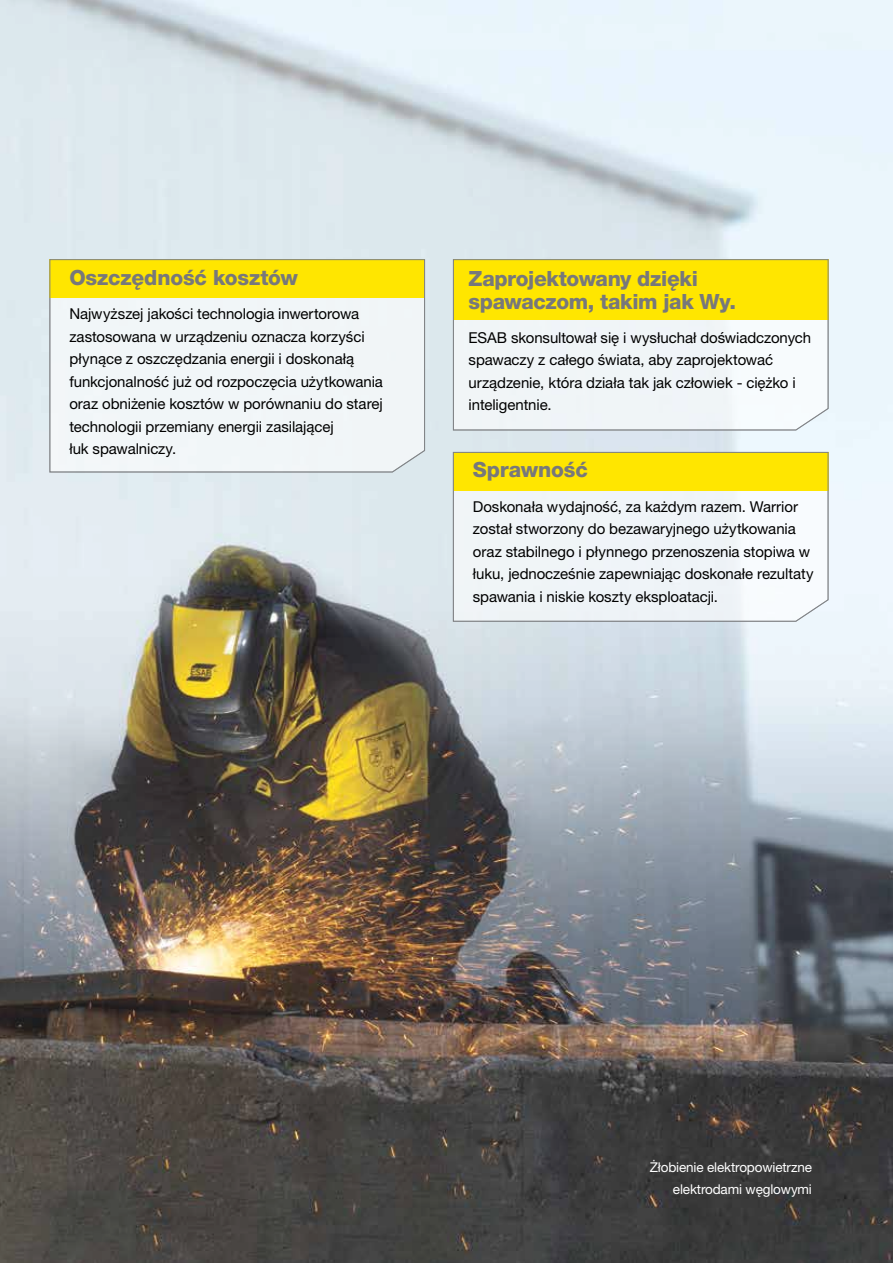
<style>
.page{position:relative;width:893px;height:1263px;background:#fff}
.page>*{position:absolute;margin:0;border:0;box-sizing:border-box;transform-origin:0 0}
.t1{font:800 21px/22.5px "Helvetica Neue LT Pro";letter-spacing:-.015em;color:#77787b}
.t2{font:15px/22.5px "Helvetica Neue LT Pro";letter-spacing:-.005em;color:#000}
.t3{font:13.5px/22.5px "Helvetica Neue LT Pro";letter-spacing:-.01em;color:#fff;text-align:right}
</style>
<div class="page">
<img style="left:0;top:0;width:893px;height:1263px">
<svg style="left:49px;top:259px;width:376px;height:214px"></svg>
<svg style="left:453px;top:259px;width:376px;height:172px"></svg>
<svg style="left:453px;top:452px;width:376px;height:170px"></svg>
<h1 class="t1" style="left:69px;top:266px;width:230px">Oszczędność kosztów</h1>
<p class="t2" style="left:69px;top:302px;width:315px">Najwyższej jakości technologia inwertorowa zastosowana w urządzeniu oznacza korzyści płynące z oszczędzania energii i doskonałą funkcjonalność już od rozpoczęcia użytkowania oraz obniżenie kosztów w porównaniu do starej technologii przemiany energii zasilającej<br>łuk spawalniczy.</p>
<h1 class="t1" style="left:469px;top:267px;width:269px">Zaprojektowany dzięki spawaczom, takim jak Wy.</h1>
<p class="t2" style="left:469px;top:326px;width:344px">ESAB skonsultował się i wysłuchał doświadczonych spawaczy z całego świata, aby zaprojektować urządzenie, która działa tak jak człowiek - ciężko i inteligentnie.</p>
<h1 class="t1" style="left:473px;top:459px;width:117px">Sprawność</h1>
<p class="t2" style="left:473px;top:495px;width:342px">Doskonała wydajność, za każdym razem. Warrior został stworzony do bezawaryjnego użytkowania oraz stabilnego i płynnego przenoszenia stopiwa w łuku, jednocześnie zapewniając doskonałe rezultaty spawania i niskie koszty eksploatacji.</p>
<p class="t3" style="left:650px;top:1155px;width:164px">Żłobienie elektropowietrzne elektrodami węglowymi</p>
</div>
